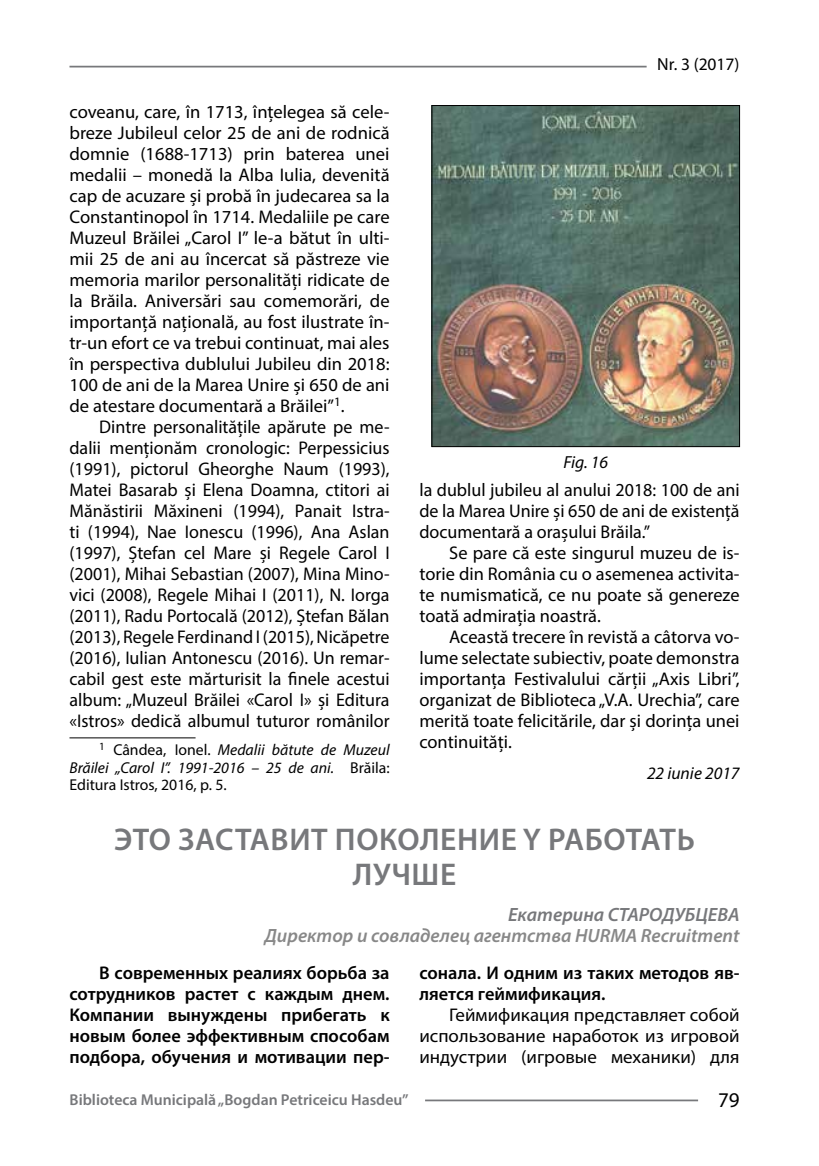
<style>
.page{position:relative;width:819px;height:1166px;background:#fff}
.page>*{position:absolute;margin:0;border:0;box-sizing:border-box;transform-origin:0 0}
.t1{font:600 31.5px/35px "Myriad Pro";letter-spacing:.02em;color:#77787b;text-align:center}
.t2{font:21px "Myriad Pro";color:#000}
.t3{font:italic 600 19.25px "Myriad Pro";color:#888}
.t4{font:italic 600 19.25px "Myriad Pro";color:#77787b}
.t5{font:18.38px/21px "Myriad Pro";color:#000;text-align:justify}
.t6{font:600 18.38px/21px "Myriad Pro";color:#000;text-align:justify}
.t7{font:italic 17.5px "Myriad Pro";color:#000}
.t8{font:17.5px "Myriad Pro";color:#000}
.t9{font:italic 15.75px/17.5px "Myriad Pro";color:#000;text-align:justify}
.t10{font:600 15.75px "Myriad Pro";color:#77787b}
.s1{font-style:normal}
</style>
<div class="page">
<hr style="left:425px;top:1099px;width:273px;height:2px;background:#77787b">
<hr style="left:69px;top:66px;width:577px;height:1px;background:#77787b">
<hr style="left:69px;top:737px;width:126px;height:1px;background:#000">
<img style="left:434px;top:107px;width:303px;height:338px">
<div style="left:432px;top:105px;width:307px;height:342px;border:1px solid #000"></div>
<p class="t5" style="left:69px;top:101px;width:322px">coveanu, care, în 1713, înțelegea să cele&shy;breze Jubileul celor 25 de ani de rodnică domnie (1688-1713) prin baterea unei medalii – monedă la Alba Iulia, devenită cap de acuzare și probă în judecarea sa la Constantinopol în 1714. Medaliile pe care Muzeul Brăilei „Carol I” le-a bătut în ulti&shy;mii 25 de ani au încercat să păstreze vie memoria marilor personalități ridicate de la Brăila. Aniversări sau comemorări, de importanță națională, au fost ilustrate în&shy;tr-un efort ce va trebui continuat, mai ales în perspectiva dublului Jubileu din 2018:<br>100 de ani de la Marea Unire și 650 de ani de atestare documentară a Brăilei”<sup>1</sup>.</p>
<p class="t5" style="left:69px;top:416px;width:321px;text-indent:30px">Dintre personalitățile apărute pe me&shy;dalii menționăm cronologic: Perpessicius (1991), pictorul Gheorghe Naum (1993), Matei Basarab și Elena Doamna, ctitori ai Mănăstirii Măxineni (1994), Panait Istra&shy;ti (1994), Nae Ionescu (1996), Ana Aslan (1997), Ștefan cel Mare și Regele Carol I (2001), Mihai Sebastian (2007), Mina Mino&shy;vici (2008), Regele Mihai I (2011), N. Iorga (2011), Radu Portocală (2012), Ștefan Bălan (2013), Regele Ferdinand I (2015), Nicăpetre (2016), Iulian Antonescu (2016). Un remar&shy;cabil gest este mărturisit la finele acestui album: „Muzeul Brăilei «Carol I» și Editura «Istros» dedică albumul tuturor românilor</p>
<p class="t9" style="left:69px;top:741px;width:321px;text-indent:30px"><sup>1</sup> <span class="s1">Cândea, Ionel.</span> Medalii bătute de Muzeul Brăilei „Carol I”. 1991-2016 – 25 de ani. <span class="s1">Brăila:<br>Editura Istros, 2016, p. 5.</span></p>
<p class="t8" style="left:657px;top:54px;width:84px">Nr. 3 (2017)</p>
<p class="t7" style="left:563px;top:452px;width:46px">Fig. 16</p>
<p class="t5" style="left:419px;top:479px;width:322px">la dublul jubileu al anului 2018: 100 de ani de la Marea Unire și 650 de ani de existență documentară a orașului Brăila.”</p>
<p class="t5" style="left:419px;top:542px;width:322px;text-indent:30px">Se pare că este singurul muzeu de is&shy;torie din România cu o asemenea activita&shy;te numismatică, ce nu poate să genereze toată admirația noastră.</p>
<p class="t5" style="left:419px;top:626px;width:321px;text-indent:30px">Această trecere în revistă a câtorva vo&shy;lume selectate subiectiv, poate demonstra importanța Festivalului cărții „Axis Libri”, organizat de Biblioteca „V.A. Urechia”, care merită toate felicitările, dar și dorința unei continuități.</p>
<p class="t7" style="left:647px;top:762px;width:94px">22 iunie 2017</p>
<h1 class="t1" style="left:114px;top:821px;width:582px">ЭТО ЗАСТАВИТ ПОКОЛЕНИЕ Y РАБОТАТЬ<br>ЛУЧШЕ</h1>
<p class="t4" style="left:508px;top:902px;width:233px">Екатерина СТАРОДУБЦЕВА</p>
<p class="t3" style="left:265px;top:923px;width:476px">Директор и совладелец агентства HURMA Recruitment</p>
<p class="t6" style="left:69px;top:961px;width:321px;text-indent:30px">В современных реалиях борьба за сотрудников растет с каждым днем.<br>Компании вынуждены прибегать к новым более эффективным способам подбора, обучения и мотивации пер-</p>
<p class="t6" style="left:419px;top:961px;width:321px">сонала. И одним из таких методов яв&shy;ляется геймификация.</p>
<p class="t5" style="left:419px;top:1004px;width:321px;text-indent:30px">Геймификация представляет собой использование наработок из игровой индустрии (игровые механики) для</p>
<p class="t10" style="left:70px;top:1090px;width:340px">Biblioteca Municipală „Bogdan Petriceicu Hasdeu”</p>
<p class="t2" style="left:718px;top:1087px;width:23px">79</p>
</div>
